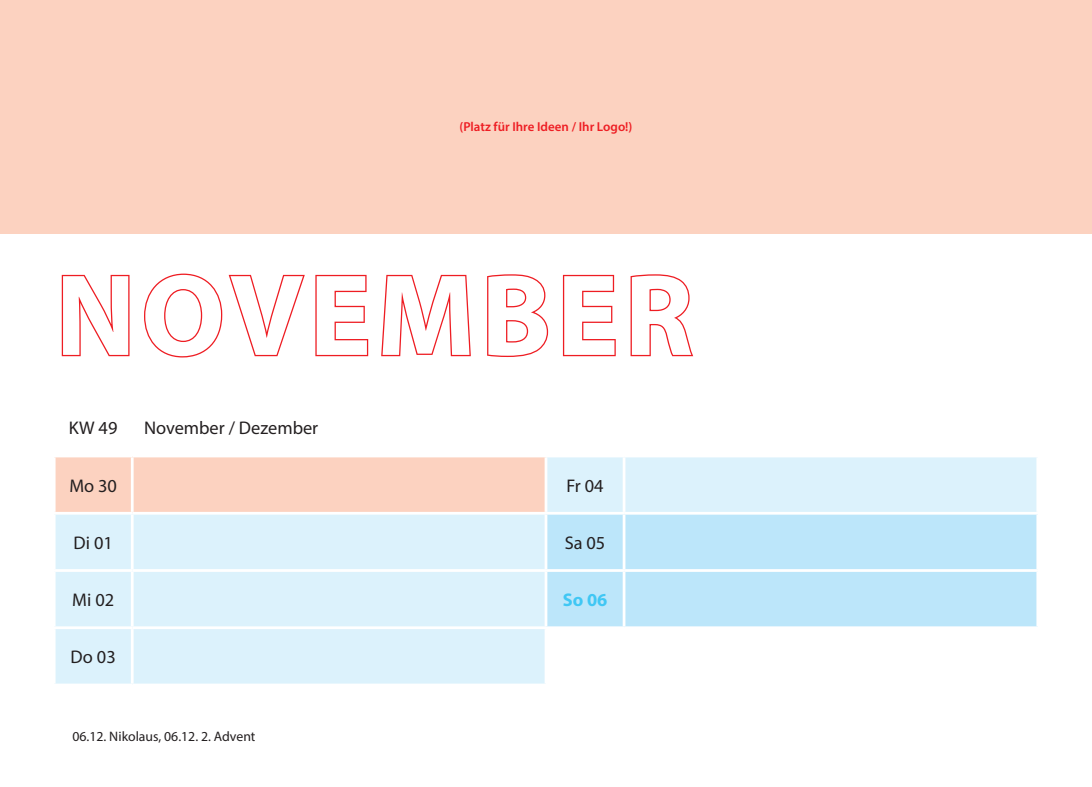
<style>
.page{position:relative;width:1092px;height:787px;background:#fff}
.page>*{position:absolute;margin:0;border:0;box-sizing:border-box;transform-origin:0 0}
.t1{font:700 116.75px "Myriad Pro";letter-spacing:.045em;color:#fff}
.t2{font:18.25px "Myriad Pro";color:#231f20}
.t3{font:700 18.25px "Myriad Pro";color:#40c7f4}
.t4{font:13.75px "Myriad Pro";color:#231f20}
.t5{font:600 13px "Myriad Pro";color:#ee1d23}
</style>
<div class="page">
<svg style="left:61px;top:274px;width:69px;height:83px"></svg>
<svg style="left:144px;top:273px;width:161px;height:85px"></svg>
<svg style="left:315px;top:274px;width:54px;height:83px"></svg>
<svg style="left:381px;top:274px;width:90px;height:83px"></svg>
<svg style="left:487px;top:274px;width:62px;height:83px"></svg>
<svg style="left:562px;top:274px;width:54px;height:83px"></svg>
<svg style="left:630px;top:274px;width:63px;height:83px"></svg>
<div style="left:0;top:0;width:1091px;height:233px;background:#fcd2c0"></div>
<svg style="left:56px;top:457px;width:980px;height:226px;fill:#dcf2fc"></svg>
<div style="left:547px;top:514px;width:489px;height:112px;background:#bce6fa"></div>
<hr style="left:131px;top:457px;width:3px;height:55px;background:#fff">
<hr style="left:544px;top:457px;width:3px;height:55px;background:#fff">
<hr style="left:622px;top:457px;width:3px;height:55px;background:#fff">
<hr style="left:53px;top:512px;width:79px;height:2px;background:#fff">
<hr style="left:132px;top:512px;width:414px;height:2px;background:#fff">
<hr style="left:131px;top:514px;width:3px;height:55px;background:#fff">
<hr style="left:546px;top:512px;width:78px;height:2px;background:#fff">
<hr style="left:544px;top:514px;width:3px;height:55px;background:#fff">
<hr style="left:624px;top:512px;width:415px;height:2px;background:#fff">
<hr style="left:622px;top:514px;width:3px;height:55px;background:#fff">
<hr style="left:53px;top:569px;width:79px;height:3px;background:#fff">
<hr style="left:132px;top:569px;width:414px;height:3px;background:#fff">
<hr style="left:131px;top:572px;width:3px;height:54px;background:#fff">
<hr style="left:546px;top:569px;width:78px;height:3px;background:#fff">
<hr style="left:544px;top:572px;width:3px;height:54px;background:#fff">
<hr style="left:624px;top:569px;width:415px;height:3px;background:#fff">
<hr style="left:622px;top:572px;width:3px;height:54px;background:#fff">
<hr style="left:53px;top:626px;width:79px;height:3px;background:#fff">
<hr style="left:132px;top:626px;width:414px;height:3px;background:#fff">
<hr style="left:131px;top:629px;width:3px;height:54px;background:#fff">
<hr style="left:546px;top:626px;width:78px;height:3px;background:#fff">
<hr style="left:544px;top:629px;width:3px;height:54px;background:#fff">
<hr style="left:624px;top:626px;width:415px;height:3px;background:#fff">
<hr style="left:622px;top:629px;width:3px;height:54px;background:#fff">
<p class="t5" style="left:459px;top:118px;width:174px">(Platz für Ihre Ideen / Ihr Logo!)</p>
<h1 class="t1" style="left:55px;top:239px;width:639px">NOVEMBER</h1>
<p class="t2" style="left:69px;top:417px;width:50px">KW 49</p>
<p class="t2" style="left:144px;top:417px;width:176px">November / Dezember</p>
<p class="t2" style="left:69px;top:474px;width:49px">Mo 30</p>
<p class="t2" style="left:566px;top:474px;width:39px">Fr 04</p>
<p class="t2" style="left:74px;top:531px;width:41px">Di 01</p>
<p class="t2" style="left:564px;top:531px;width:42px">Sa 05</p>
<p class="t2" style="left:72px;top:588px;width:43px">Mi 02</p>
<p class="t3" style="left:562px;top:588px;width:46px">So 06</p>
<p class="t2" style="left:71px;top:646px;width:47px">Do 03</p>
<p class="t4" style="left:72px;top:727px;width:185px">06.12. Nikolaus, 06.12. 2. Advent</p>
</div>
